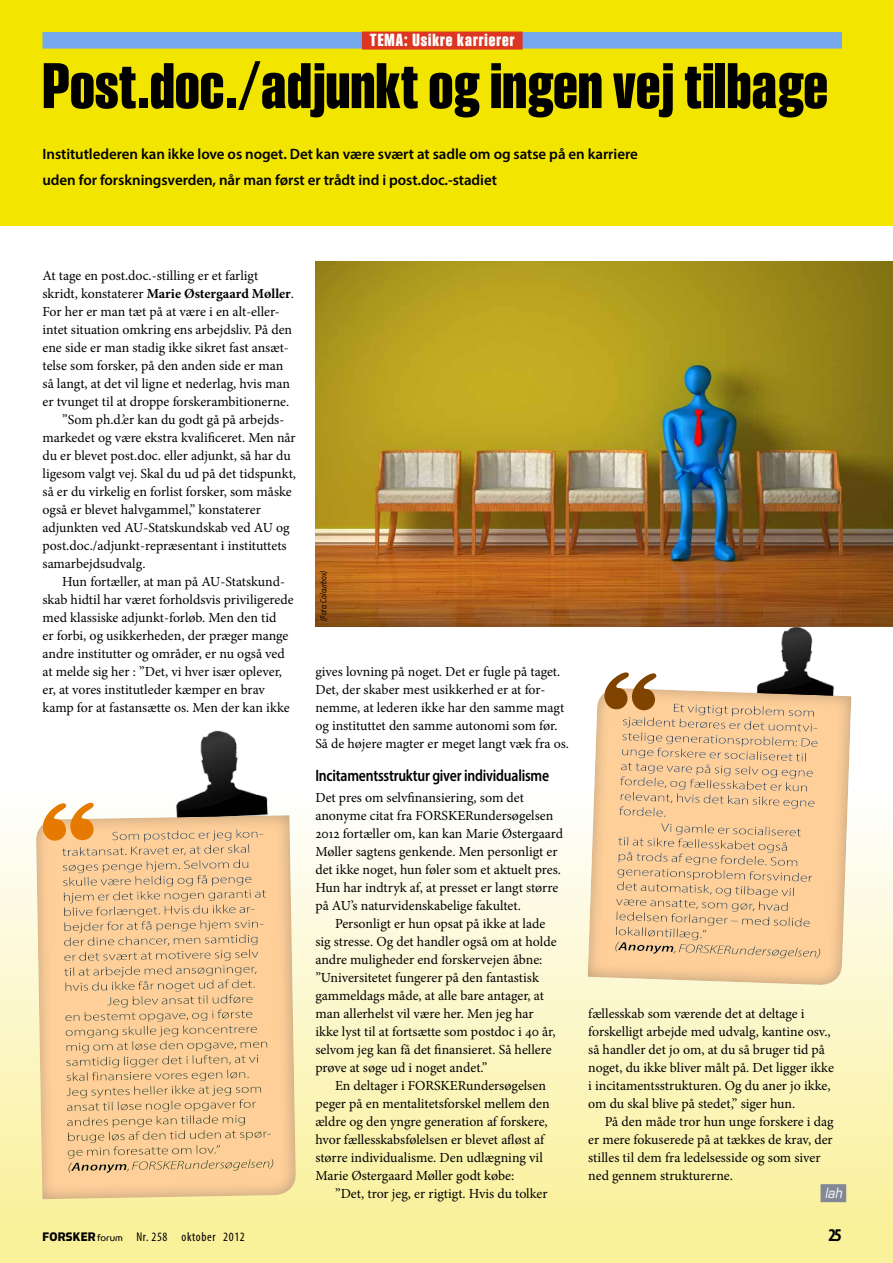
<style>
.page{position:relative;width:893px;height:1263px;background:#fff}
.page>*{position:absolute;margin:0;border:0;box-sizing:border-box;transform-origin:0 0}
.t1{font:700 66px "Smart Sans Std";color:#000}
.t2{font:700 18px "Smart Sans Std";letter-spacing:.055em;color:#fff}
.t3{font:700 condensed 18px "Myriad Pro";color:#000}
.t4{font:600 semi-condensed 16.5px "Myriad Pro";letter-spacing:-.015em;color:#000;scale:.9 1}
.t5{font:600 15px/25.5px "Myriad Pro";letter-spacing:-.005em;color:#000}
.t6{font:13.8px/18px "Minion Pro";color:#000}
.t7{font:700 13.8px "Minion Pro";letter-spacing:-.005em;color:#000}
.t8{font:italic 13.8px "Eurostile LT Std";color:#fff;scale:.9 1}
.t9{font:condensed 12.75px "Myriad Pro";letter-spacing:.05em;color:#000}
.t10{font:italic 9px "Myriad Pro";color:#000;scale:.8 1}
.s1{font-weight:400}
.s2{font-family:"Simian Display Chimpanzee";font-stretch:normal;font-size:13.95px}
.s3{font-family:"Simian Display Orangutan";font-stretch:normal;font-size:11.4px}
</style>
<div class="page">
<div style="left:0;top:0;width:893px;height:226px;background:#f2e500"></div>
<div style="left:0;top:787px;width:893px;height:476px;background:linear-gradient(to bottom,#fefefe,#f9f094)"></div>
<img style="left:142px;top:730px;width:160px;height:123px">
<img style="left:730px;top:626px;width:134px;height:60px">
<div style="left:820px;top:1184px;width:26px;height:18px;background:#828995"></div>
<div style="left:43px;top:32px;width:799px;height:17px;background:#74a7eb"></div>
<div style="left:362px;top:32px;width:161px;height:18px;background:#dc3522"></div>
<svg style="left:35px;top:814px;width:263px;height:385px;background:#f4d1a0"></svg>
<svg style="left:43px;top:802px;width:230px;height:371px;background:#ecc291"></svg>
<svg style="left:587px;top:686px;width:267px;height:300px;background:#f1ca9d"></svg>
<svg style="left:604px;top:672px;width:214px;height:145px;background:#e4bf95"></svg>
<img style="left:315px;top:262px;width:578px;height:364px">
<h2 class="t2" style="left:370px;top:30px;width:146px">TEMA: Usikre karrierer</h2>
<h1 class="t1" style="left:43px;top:49px;width:787px">Post.doc./adjunkt og ingen vej tilbage</h1>
<p class="t5" style="left:43px;top:141px;width:597px">Institutlederen kan ikke love os noget. Det kan være svært at sadle om og satse på en karriere uden for forskningsverden, når man først er trådt ind i post.doc.-stadiet</p>
<p class="t6" style="left:43px;top:266px;width:217px">At tage en post.doc.-stilling er et farligt</p>
<p class="t7" style="left:43px;top:284px;width:253px"><span class="s1">skridt, konstaterer</span> Marie Østergaard Møller<span class="s1">.</span></p>
<p class="t6" style="left:43px;top:302px;width:239px">For her er man tæt på at være i en alt-eller-</p>
<p class="t6" style="left:43px;top:320px;width:251px">intet situation omkring ens arbejdsliv. På den</p>
<p class="t6" style="left:43px;top:338px;width:248px">ene side er man stadig ikke sikret fast ansæt-</p>
<p class="t6" style="left:43px;top:356px;width:242px">telse som forsker, på den anden side er man</p>
<p class="t6" style="left:43px;top:374px;width:249px">så langt, at det vil ligne et nederlag, hvis man</p>
<p class="t6" style="left:43px;top:392px;width:248px">er tvunget til at droppe forskerambitionerne.</p>
<p class="t6" style="left:62px;top:410px;width:224px">”Som ph.d.’er kan du godt gå på arbejds-</p>
<p class="t6" style="left:43px;top:428px;width:255px">markedet og være ekstra kvalificeret. Men når</p>
<p class="t6" style="left:43px;top:446px;width:250px">du er blevet post.doc. eller adjunkt, så har du</p>
<p class="t6" style="left:43px;top:464px;width:255px">ligesom valgt vej. Skal du ud på det tidspunkt,</p>
<p class="t6" style="left:43px;top:482px;width:251px">så er du virkelig en forlist forsker, som måske</p>
<p class="t6" style="left:43px;top:500px;width:220px">også er blevet halvgammel,” konstaterer</p>
<p class="t6" style="left:43px;top:518px;width:249px">adjunkten ved AU-Statskundskab ved AU og</p>
<p class="t6" style="left:43px;top:536px;width:246px">post.doc./adjunkt-repræsentant i instituttets</p>
<p class="t6" style="left:43px;top:554px;width:104px">samarbejdsudvalg.</p>
<p class="t6" style="left:62px;top:572px;width:224px">Hun fortæller, at man på AU-Statskund-</p>
<p class="t6" style="left:43px;top:590px;width:253px">skab hidtil har været forholdsvis priviligerede</p>
<p class="t6" style="left:43px;top:608px;width:235px">med klassiske adjunkt-forløb. Men den tid</p>
<p class="t6" style="left:43px;top:626px;width:247px">er forbi, og usikkerheden, der præger mange</p>
<p class="t6" style="left:43px;top:644px;width:244px">andre institutter og områder, er nu også ved</p>
<p class="t6" style="left:43px;top:662px;width:241px">at melde sig her : ”Det, vi hver især oplever,</p>
<p class="t6" style="left:43px;top:680px;width:224px">er, at vores institutleder kæmper en brav</p>
<p class="t6" style="left:43px;top:698px;width:249px">kamp for at fastansætte os. Men der kan ikke</p>
<p class="t10" style="left:318px;top:620px;width:64px;rotate:-90deg">(Foto: Colourbox)</p>
<p class="t6" style="left:315px;top:662px;width:255px">gives lovning på noget. Det er fugle på taget.<br>Det, der skaber mest usikkerhed er at for&shy;nemme, at lederen ikke har den samme magt og instituttet den samme autonomi som før.<br>Så de højere magter er meget langt væk fra os.</p>
<p class="t4" style="left:315px;top:765px;width:261px">Incitamentsstruktur giver individualisme</p>
<p class="t6" style="left:315px;top:788px;width:249px">Det pres om selvfinansiering, som det anonyme citat fra FORSKERundersøgelsen 2012 fortæller om, kan kan Marie Østergaard Møller sagtens genkende. Men personligt er det ikke noget, hun føler som et aktuelt pres.<br>Hun har indtryk af, at presset er langt større på AU’s naturvidenskabelige fakultet.</p>
<p class="t6" style="left:315px;top:914px;width:243px;text-indent:20px">Personligt er hun opsat på ikke at lade sig stresse. Og det handler også om at holde andre muligheder end forskervejen åbne: ”Universitetet fungerer på den fantastisk gammeldags måde, at alle bare antager, at man allerhelst vil være her. Men jeg har ikke lyst til at fortsætte som postdoc i 40 år, selvom jeg kan få det finansieret. Så hellere prøve at søge ud i noget andet.”</p>
<p class="t6" style="left:315px;top:1076px;width:236px;text-indent:20px">En deltager i FORSKERundersøgelsen peger på en mentalitetsforskel mellem den ældre og den yngre generation af forskere, hvor fællesskabsfølelsen er blevet afløst af større individualisme. Den udlægning vil Marie Østergaard Møller godt købe:</p>
<p class="t6" style="left:335px;top:1184px;width:214px">”Det, tror jeg, er rigtigt. Hvis du tolker</p>
<p class="t6" style="left:588px;top:1004px;width:247px">fællesskab som værende det at deltage i forskelligt arbejde med udvalg, kantine osv., så handler det jo om, at du så bruger tid på noget, du ikke bliver målt på. Det ligger ikke i incitamentsstrukturen. Og du aner jo ikke, om du skal blive på stedet,” siger hun.</p>
<p class="t6" style="left:588px;top:1112px;width:247px;text-indent:16px">På den måde tror hun unge forskere i dag er mere fokuserede på at tækkes de krav, der stilles til dem fra ledelsesside og som siver ned gennem strukturerne.</p>
<p class="t8" style="left:825px;top:1184px;width:21px">lah</p>
<p class="t9" style="left:43px;top:1229px;width:204px"><span class="s2">FORSKER</span><span class="s3">forum</span> Nr. 258 oktober 2012</p>
<h2 class="t3" style="left:828px;top:1224px;width:15px">25</h2>
</div>
